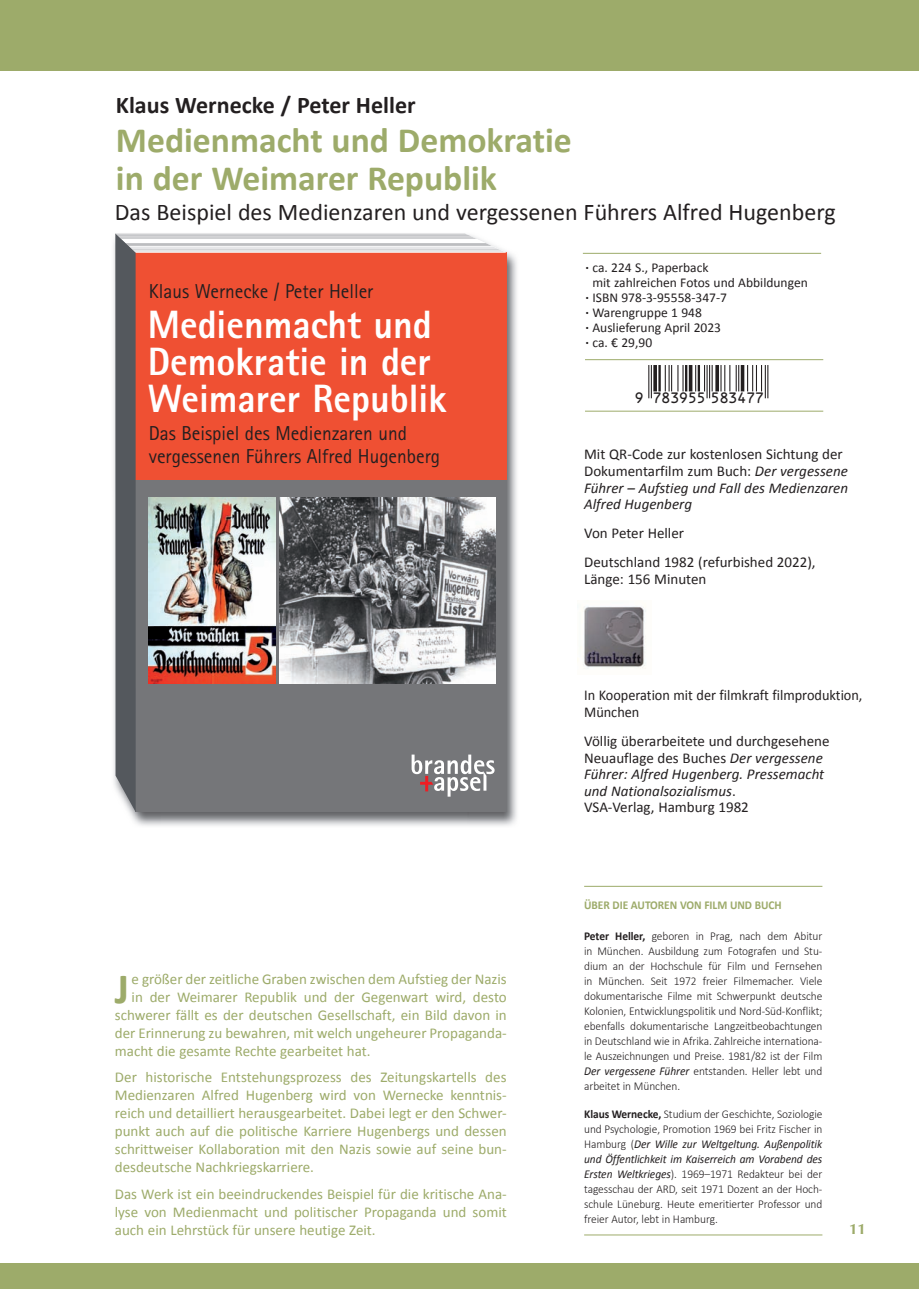
<style>
.page{position:relative;width:919px;height:1289px;background:#fff}
.page>*{position:absolute;margin:0;border:0;box-sizing:border-box;transform-origin:0 0}
.t1{font:700 43.35px "Calibri";color:#9dab6a}
.t2{font:800 39.6px/36.8px "Rotis Sans Serif";color:#fff;scale:.96 1}
.t3{font:700 35.7px/38.5px "Calibri";color:#9dab6a}
.t4{font:24px "Calibri";color:#231f20}
.t5{font:700 24px "Calibri";color:#231f20}
.t6{font:20.1px/23px "Rotis Sans Serif";color:#231f20;scale:.96 1}
.t7{font:15px/18px "Calibri";color:#9dab6a;text-align:justify}
.t8{font:15px/16.5px "Calibri";color:#231f20}
.t9{font:italic 15px/16.5px "Calibri";color:#231f20}
.t10{font:15px/16.5px "Calibri";color:#231f20;scale:.95 1}
.t11{font:700 15px "CG Omega";color:#9dab6a}
.t12{font:13.95px "OCRB";letter-spacing:-.085em;color:#231f20}
.t13{font:13.5px "Calibri";color:#231f20}
.t14{font:300 12px/15px "Calibri";letter-spacing:-.005em;color:#231f20;text-align:justify;scale:.95 1}
.t15{font:700 12px "Calibri";letter-spacing:-.005em;color:#9dab6a;scale:.95 1}
.t16{font:11.4px "OCRA";color:#231f20}
.s1{font-weight:700}
.s2{font-style:normal}
.s3{font-style:italic}
.s4{font-weight:400;font-style:italic}
</style>
<div class="page">
<div style="left:0;top:0;width:918px;height:70px;background:#9dab6a"></div>
<div style="left:0;top:1263px;width:918px;height:25px;background:#9dab6a"></div>
<svg style="left:115px;top:233px;width:402px;height:588px;background:#ad736a"></svg>
<hr style="left:583px;top:253px;width:238px;height:1px;background:#9dab6a">
<hr style="left:585px;top:411px;width:238px;height:1px;background:#9dab6a">
<hr style="left:585px;top:359px;width:238px;height:1px;background:#9dab6a">
<hr style="left:584px;top:1234px;width:238px;height:1px;background:#9dab6a">
<hr style="left:584px;top:886px;width:238px;height:1px;background:#9dab6a">
<hr style="left:767px;top:365px;width:1px;height:33px;background:#231f20">
<hr style="left:764px;top:365px;width:1px;height:33px;background:#231f20">
<svg style="left:761px;top:365px;width:1px;height:26px"></svg>
<hr style="left:755px;top:365px;width:2px;height:26px;background:#231f20">
<svg style="left:747px;top:365px;width:6px;height:26px"></svg>
<svg style="left:740px;top:365px;width:4px;height:26px"></svg>
<svg style="left:720px;top:365px;width:19px;height:26px"></svg>
<svg style="left:715px;top:365px;width:4px;height:26px"></svg>
<svg style="left:711px;top:365px;width:1px;height:26px"></svg>
<hr style="left:709px;top:365px;width:1px;height:33px;background:#231f20">
<hr style="left:706px;top:365px;width:1px;height:33px;background:#231f20">
<svg style="left:704px;top:365px;width:1px;height:26px"></svg>
<hr style="left:697px;top:365px;width:3px;height:26px;background:#231f20">
<svg style="left:695px;top:365px;width:1px;height:26px"></svg>
<svg style="left:688px;top:365px;width:4px;height:26px"></svg>
<hr style="left:685px;top:365px;width:2px;height:26px;background:#231f20">
<svg style="left:664px;top:365px;width:19px;height:26px"></svg>
<hr style="left:658px;top:365px;width:2px;height:26px;background:#231f20">
<svg style="left:653px;top:365px;width:4px;height:26px"></svg>
<hr style="left:650px;top:365px;width:2px;height:33px;background:#231f20">
<hr style="left:648px;top:365px;width:1px;height:33px;background:#231f20">
<img style="left:577px;top:606px;width:69px;height:63px">
<h3 class="t5" style="left:116px;top:90px;width:301px">Klaus Wernecke / Peter Heller</h3>
<h3 class="t3" style="left:116px;top:119px;width:457px">Medienmacht und Demokratie in der Weimarer Republik</h3>
<h3 class="t4" style="left:115px;top:197px;width:722px">Das Beispiel des Medienzaren und vergessenen Führers Alfred Hugenberg</h3>
<h3 class="t6" style="left:149px;top:279px;width:235px">Klaus Wernecke / Peter Heller</h3>
<h2 class="t2" style="left:148px;top:306px;width:313px">Medienmacht und<br>Demokratie in der<br>Weimarer Republik</h2>
<h3 class="t6" style="left:149px;top:421px;width:305px">Das Beispiel des Medienzaren und vergessenen Führers Alfred Hugenberg</h3>
<p class="t7" style="left:132px;top:969px;width:376px">e größer der zeitliche Graben zwischen dem Aufstieg der Nazis</p>
<p class="t7" style="left:132px;top:987px;width:376px">in der Weimarer Republik und der Gegenwart wird, desto</p>
<p class="t7" style="left:115px;top:1005px;width:393px">schwerer fällt es der deutschen Gesellschaft, ein Bild davon in</p>
<p class="t7" style="left:115px;top:1023px;width:393px">der Erinnerung zu bewahren, mit welch ungeheurer Propaganda-</p>
<p class="t7" style="left:115px;top:1041px;width:257px">macht die gesamte Rechte gearbeitet hat.</p>
<p class="t7" style="left:115px;top:1067px;width:393px">Der historische Entstehungsprozess des Zeitungskartells des Medienzaren Alfred Hugenberg wird von Wernecke kenntnis&shy;reich und detailliert herausgearbeitet. Dabei legt er den Schwer&shy;punkt auch auf die politische Karriere Hugenbergs und dessen schrittweiser Kollaboration mit den Nazis sowie auf seine bun&shy;desdeutsche Nachkriegskarriere.</p>
<p class="t7" style="left:115px;top:1184px;width:393px">Das Werk ist ein beeindruckendes Beispiel für die kritische Ana&shy;lyse von Medienmacht und politischer Propaganda und somit auch ein Lehrstück für unsere heutige Zeit.</p>
<h1 class="t1" style="left:115px;top:962px;width:16px">J</h1>
<p class="t13" style="left:585px;top:259px;width:125px"><span class="s1">·</span> ca. 224 S., Paperback</p>
<p class="t13" style="left:592px;top:274px;width:217px">mit zahlreichen Fotos und Abbildungen</p>
<p class="t13" style="left:585px;top:289px;width:143px"><span class="s1">·</span> ISBN 978-3-95558-347-7</p>
<p class="t13" style="left:585px;top:304px;width:118px"><span class="s1">·</span> Warengruppe 1 948</p>
<p class="t13" style="left:585px;top:319px;width:137px"><span class="s1">·</span> Auslieferung April 2023</p>
<p class="t13" style="left:585px;top:334px;width:68px"><span class="s1">·</span> ca. € 29,90</p>
<p class="t16" style="left:633px;top:291px;width:183px">ISBN 978-3-95558-347-7</p>
<p class="t12" style="left:634px;top:390px;width:132px">9 783955 583477</p>
<p class="t9" style="left:584px;top:445px;width:265px"><span class="s2">Mit QR-Code zur kostenlosen Sichtung der Dokumentarfilm zum Buch:</span> Der vergessene Führer – Aufstieg und Fall des Medienzaren Alfred Hugenberg</p>
<p class="t8" style="left:584px;top:518px;width:233px;line-height:29.1px">Von Peter Heller<br>Deutschland 1982 (refurbished 2022),</p>
<p class="t8" style="left:584px;top:570px;width:124px">Länge: 156 Minuten</p>
<p class="t10" style="left:584px;top:686px;width:294px">In Kooperation mit der filmkraft filmproduktion,<br>München</p>
<p class="t8" style="left:584px;top:732px;width:247px">Völlig überarbeitete und durchgesehene Neuauflage des Buches <span class="s3">Der vergessene Führer: Alfred Hugenberg. Pressemacht und Nationalsozialismus</span>.<br>VSA-Verlag, Hamburg 1982</p>
<p class="t15" style="left:584px;top:897px;width:209px">ÜBER DIE AUTOREN VON FILM UND BUCH</p>
<p class="t14" style="left:584px;top:928px;width:252px"><span class="s1">Peter Heller,</span> geboren in Prag, nach dem Abitur in München. Ausbildung zum Fotografen und Stu&shy;dium an der Hochschule für Film und Fernsehen in München. Seit 1972 freier Filmemacher. Viele dokumentarische Filme mit Schwerpunkt deutsche Kolonien, Entwicklungspolitik und Nord-Süd-Konflikt; ebenfalls dokumentarische Langzeitbeobachtungen in Deutschland wie in Afrika. Zahlreiche internationa&shy;le Auszeichnungen und Preise. 1981/82 ist der Film <span class="s4">Der vergessene Führer</span> entstanden. Heller lebt und arbeitet in München.</p>
<p class="t14" style="left:584px;top:1106px;width:252px"><span class="s1">Klaus Wernecke,</span> Studium der Geschichte, Soziologie und Psychologie, Promotion 1969 bei Fritz Fischer in Hamburg (<span class="s4">Der Wille zur Weltgeltung. Außenpolitik und Öffentlichkeit im Kaiserreich am Vorabend des Ersten Weltkrieges</span>). 1969–1971 Redakteur bei der tagesschau der ARD, seit 1971 Dozent an der Hoch&shy;schule Lüneburg. Heute emeritierter Professor und freier Autor, lebt in Hamburg.</p>
<p class="t11" style="left:848px;top:1219px;width:18px">11</p>
</div>
